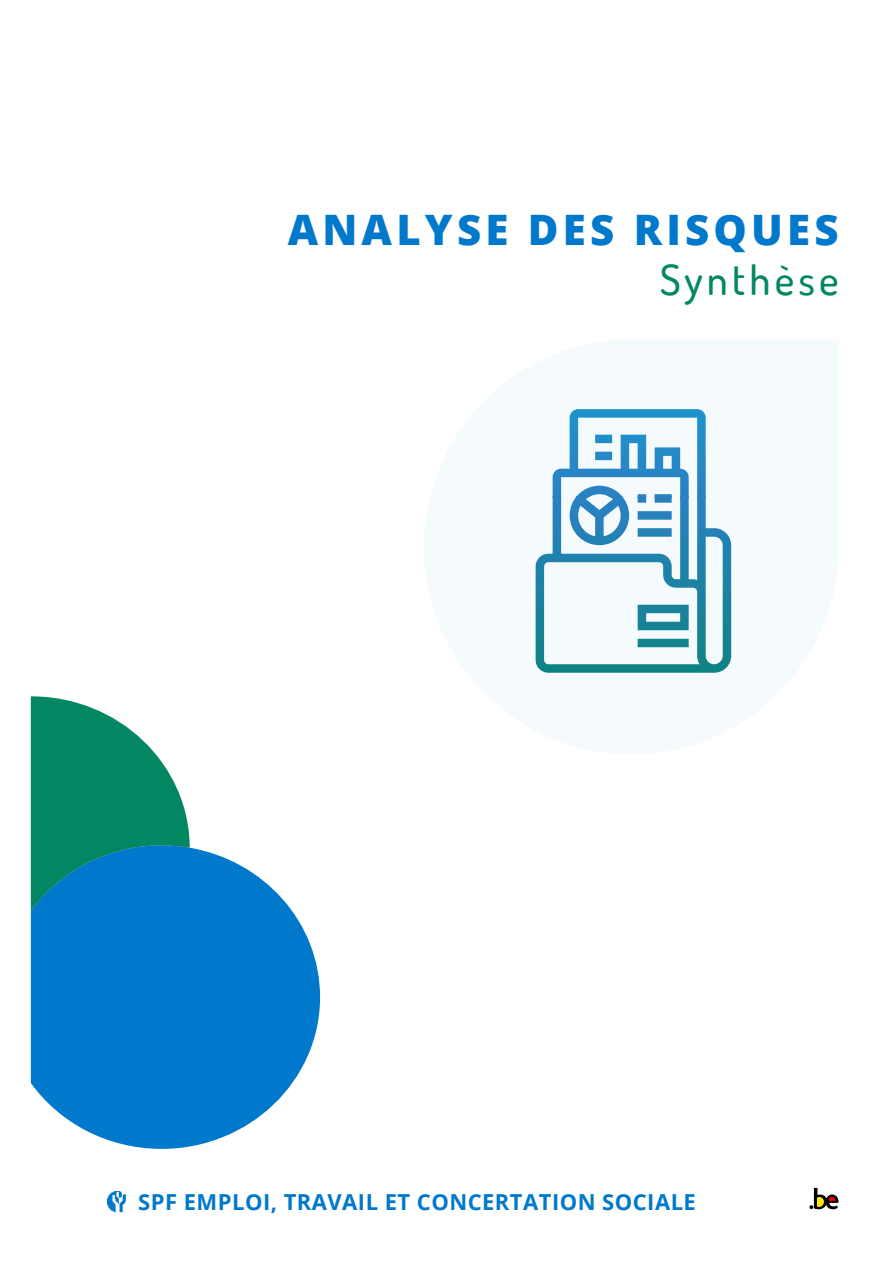
<style>
.page{position:relative;width:893px;height:1263px;background:#fff}
.page>*{position:absolute;margin:0;border:0;box-sizing:border-box;transform-origin:0 0}
.t1{font:800 42px "Open Sans";letter-spacing:.1em;color:#0079cc}
.t2{font:500 42px "Dosis";letter-spacing:.1em;color:#038763}
.t3{font:700 22.05px "Open Sans";letter-spacing:.02em;color:#0079cc}
</style>
<div class="page">
<img style="left:107px;top:1192px;width:19px;height:20px">
<svg style="left:809px;top:1188px;width:29px;height:21px"></svg>
<svg style="left:31px;top:847px;width:289px;height:302px;fill:#0079cc"></svg>
<svg style="left:31px;top:696px;width:159px;height:215px"></svg>
<svg style="left:536px;top:409px;width:195px;height:264px"></svg>
<h1 class="t1" style="left:288px;top:198px;width:553px">ANALYSE DES RISQUES</h1>
<h1 class="t2" style="left:660px;top:252px;width:180px">Synthèse</h1>
<p class="t3" style="left:138px;top:1186px;width:559px">SPF EMPLOI, TRAVAIL ET CONCERTATION SOCIALE</p>
</div>
